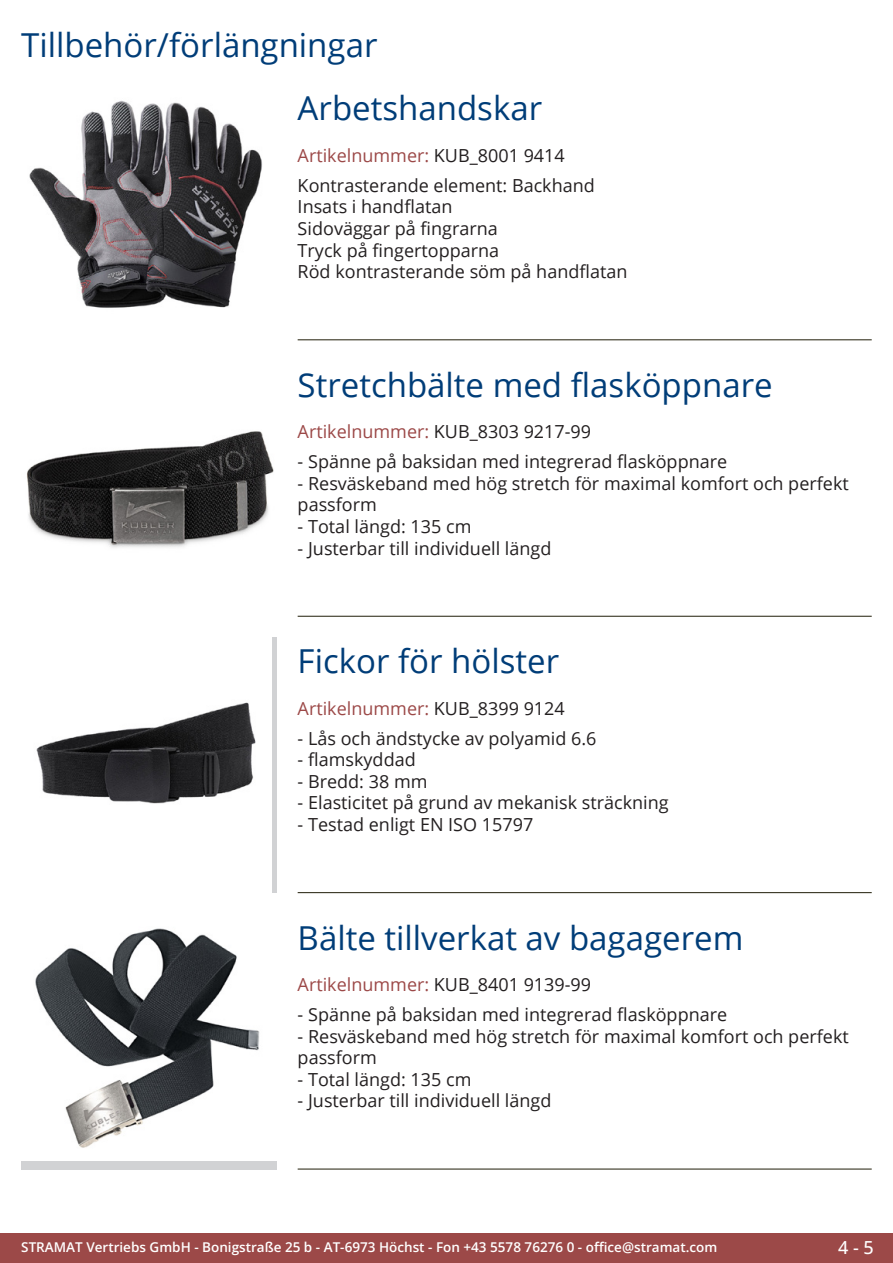
<style>
.page{position:relative;width:893px;height:1263px;background:#fff}
.page>*{position:absolute;margin:0;border:0;box-sizing:border-box;transform-origin:0 0}
.Produkttitel{font:33px "Open Sans";color:#003d78}
.RastTitel{font:33px "Open Sans";color:#003d78}
.Beschreibung_Text{font:18px/21.6px "Open Sans";color:#231f20}
.TechDaten_Überschrif{font:18px "Open Sans";color:#231f20}
.TechDaten_Überschrif-2{font:18px "Open Sans";color:#9c4948}
.t1{font:500 18px "Open Sans";color:#fff}
.t2{font:600 13.5px "Open Sans";color:#fff}
.s1{color:#231f20}
.s2{color:#9c4948}
</style>
<div class="page">
<div style="left:0;top:1233px;width:893px;height:30px;background:#9c4948"></div>
<hr style="left:298px;top:340px;width:574px;height:1px;background:#201d08">
<hr style="left:298px;top:616px;width:574px;height:1px;background:#201d08">
<hr style="left:298px;top:892px;width:574px;height:1px;background:#201d08">
<hr style="left:298px;top:1169px;width:574px;height:1px;background:#201d08">
<img style="left:29px;top:100px;width:233px;height:208px">
<img style="left:27px;top:431px;width:247px;height:117px">
<img style="left:36px;top:702px;width:220px;height:102px">
<div style="left:21px;top:914px;width:255px;height:255px;background:#d1d2d4"></div>
<img style="left:21px;top:914px;width:255px;height:246px">
<p class="RastTitel" style="left:21px;top:22px;width:358px">Tillbehör/förlängningar</p>
<p class="Produkttitel" style="left:298px;top:86px;width:246px">Arbetshandskar</p>
<p class="TechDaten_Überschrif-2" style="left:298px;top:143px;width:269px">Artikelnummer: <span class="s1">KUB_8001 9414</span></p>
<p class="Beschreibung_Text" style="left:298px;top:174px;width:331px">Kontrasterande element: Backhand<br>Insats i handflatan<br>Sidoväggar på fingrarna<br>Tryck på fingertopparna<br>Röd kontrasterande söm på handflatan</p>
<p class="Produkttitel" style="left:298px;top:362px;width:476px">Stretchbälte med flasköppnare</p>
<p class="TechDaten_Überschrif" style="left:298px;top:420px;width:295px"><span class="s2">Artikelnummer:</span> KUB_8303 9217-99</p>
<p class="Beschreibung_Text" style="left:298px;top:450px;width:431px">- Spänne på baksidan med integrerad flasköppnare</p>
<p class="Beschreibung_Text" style="left:298px;top:472px;width:553px">- Resväskeband med hög stretch för maximal komfort och perfekt passform</p>
<p class="Beschreibung_Text" style="left:298px;top:515px;width:175px">- Total längd: 135 cm</p>
<p class="Beschreibung_Text" style="left:298px;top:537px;width:255px">- Justerbar till individuell längd</p>
<p class="Produkttitel" style="left:298px;top:638px;width:263px">Fickor för hölster</p>
<p class="TechDaten_Überschrif-2" style="left:298px;top:696px;width:269px">Artikelnummer: <span class="s1">KUB_8399 9124</span></p>
<p class="Beschreibung_Text" style="left:298px;top:727px;width:300px">- Lås och ändstycke av polyamid 6.6</p>
<p class="Beschreibung_Text" style="left:298px;top:748px;width:120px">- flamskyddad</p>
<p class="Beschreibung_Text" style="left:298px;top:770px;width:131px">- Bredd: 38 mm</p>
<p class="Beschreibung_Text" style="left:298px;top:792px;width:373px">- Elasticitet på grund av mekanisk sträckning</p>
<p class="Beschreibung_Text" style="left:298px;top:813px;width:237px">- Testad enligt EN ISO 15797</p>
<p class="Produkttitel" style="left:298px;top:915px;width:447px">Bälte tillverkat av bagagerem</p>
<p class="TechDaten_Überschrif" style="left:298px;top:972px;width:295px"><span class="s2">Artikelnummer:</span> KUB_8401 9139-99</p>
<p class="Beschreibung_Text" style="left:298px;top:1003px;width:431px">- Spänne på baksidan med integrerad flasköppnare</p>
<p class="Beschreibung_Text" style="left:298px;top:1025px;width:553px">- Resväskeband med hög stretch för maximal komfort och perfekt passform</p>
<p class="Beschreibung_Text" style="left:298px;top:1068px;width:175px">- Total längd: 135 cm</p>
<p class="Beschreibung_Text" style="left:298px;top:1089px;width:255px">- Justerbar till individuell längd</p>
<p class="t2" style="left:21px;top:1238px;width:698px">STRAMAT Vertriebs GmbH - Bonigstraße 25 b - AT-6973 Höchst - Fon +43 5578 76276 0 - office@stramat.com</p>
<p class="t1" style="left:838px;top:1234px;width:37px">4 - 5</p>
</div>
